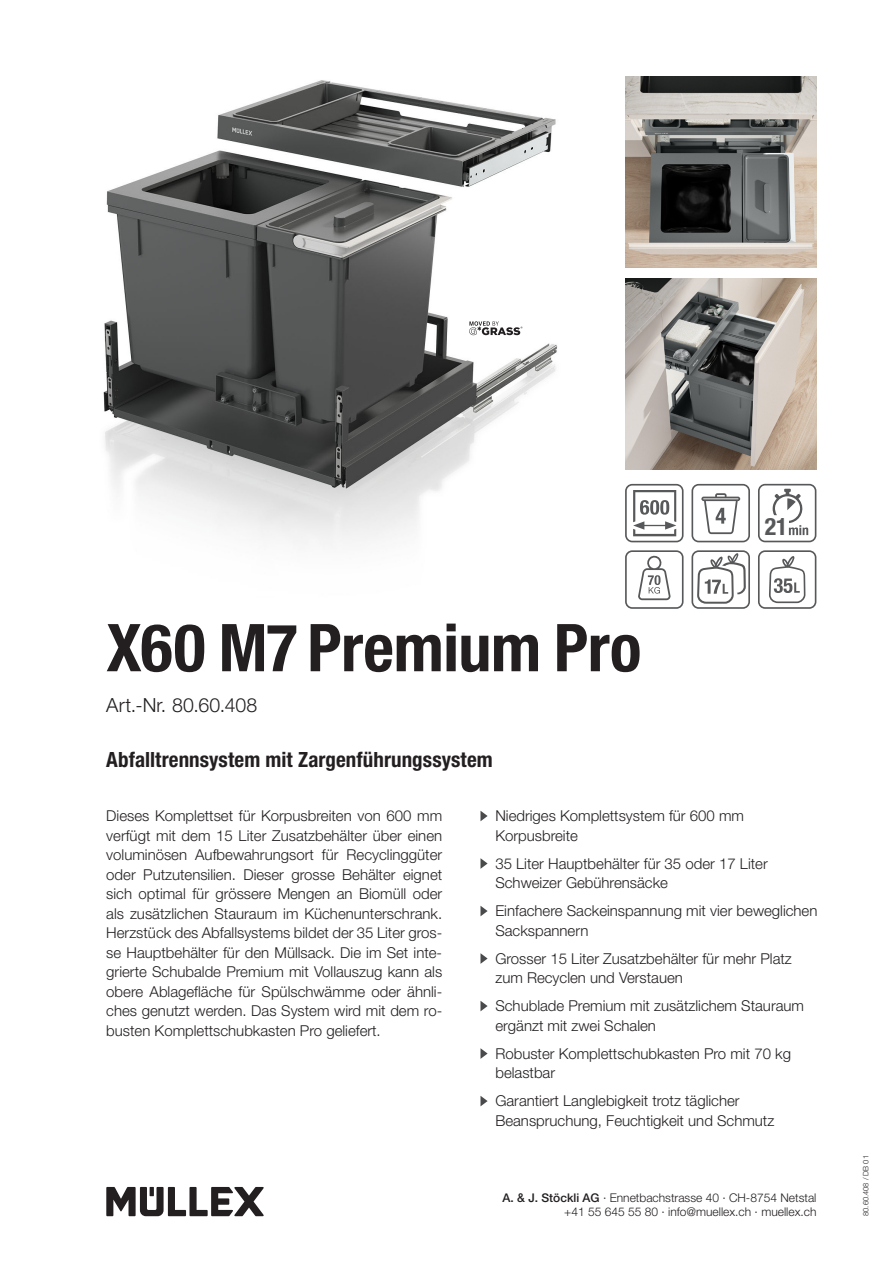
<style>
.page{position:relative;width:893px;height:1263px;background:#fff}
.page>*{position:absolute;margin:0;border:0;box-sizing:border-box;transform-origin:0 0}
.t1{font:700 condensed 66px "Helvetica Neue LT Std";letter-spacing:-.005em;color:#231f20}
.t2{font:700 condensed 24px "Helvetica Neue LT Std";color:#57585a}
.t3{font:700 condensed 21px "Helvetica Neue LT Std";letter-spacing:.005em;color:#231f20}
.t4{font:300 19.5px "Helvetica Neue LT Std";letter-spacing:.005em;color:#231f20}
.t5{font:300 15px/19.5px "Helvetica Neue LT Std";color:#231f20}
.t6{font:300 12px/14.4px "Helvetica Neue LT Std";color:#231f20;text-align:right}
.t7{font:300 7.5px "Helvetica Neue LT Std";color:#231f20}
.s1{font-weight:500}
</style>
<div class="page">
<svg style="left:480px;top:811px;width:8px;height:10px"></svg>
<svg style="left:480px;top:858px;width:8px;height:11px"></svg>
<svg style="left:480px;top:906px;width:8px;height:10px"></svg>
<svg style="left:480px;top:953px;width:8px;height:11px"></svg>
<svg style="left:480px;top:1001px;width:8px;height:10px"></svg>
<svg style="left:480px;top:1048px;width:8px;height:11px"></svg>
<svg style="left:480px;top:1096px;width:8px;height:10px"></svg>
<img style="left:103px;top:80px;width:455px;height:466px">
<img style="left:625px;top:279px;width:191px;height:191px">
<img style="left:625px;top:77px;width:191px;height:191px">
<svg style="left:625px;top:484px;width:58px;height:58px"></svg>
<svg style="left:691px;top:484px;width:59px;height:58px"></svg>
<svg style="left:758px;top:484px;width:58px;height:58px"></svg>
<svg style="left:758px;top:550px;width:58px;height:59px"></svg>
<svg style="left:691px;top:550px;width:59px;height:59px"></svg>
<svg style="left:625px;top:550px;width:58px;height:59px"></svg>
<svg style="left:106px;top:1187px;width:158px;height:29px"></svg>
<svg style="left:469px;top:321px;width:53px;height:14px"></svg>
<h1 class="t1" style="left:106px;top:608px;width:537px">X60 M7 Premium Pro</h1>
<h3 class="t4" style="left:106px;top:693px;width:153px">Art.-Nr. 80.60.408</h3>
<h3 class="t3" style="left:106px;top:747px;width:388px">Abfalltrennsystem mit Zargenführungssystem</h3>
<h2 class="t2" style="left:765px;top:512px;width:24px">21</h2>
<p class="t5" style="left:106px;top:806px;width:337px;text-align:justify">Dieses Komplettset für Korpusbreiten von 600 mm verfügt mit dem 15 Liter Zusatzbehälter über einen voluminösen Aufbewahrungsort für Recyclinggüter oder Putzutensilien. Dieser grosse Behälter eignet sich optimal für grössere Mengen an Biomüll oder als zusätzlichen Stauraum im Küchenunterschrank.<br>Herzstück des Abfallsystems bildet der 35 Liter gros&shy;se Hauptbehälter für den Müllsack. Die im Set inte&shy;grierte Schubalde Premium mit Vollauszug kann als obere Ablagefläche für Spülschwämme oder ähnli&shy;ches genutzt werden. Das System wird mit dem ro&shy;busten Komplettschubkasten Pro geliefert.</p>
<p class="t5" style="left:495px;top:806px;width:250px">Niedriges Komplettsystem für 600 mm<br>Korpusbreite</p>
<p class="t5" style="left:495px;top:853px;width:274px">35 Liter Hauptbehälter für 35 oder 17 Liter<br>Schweizer Gebührensäcke</p>
<p class="t5" style="left:495px;top:901px;width:324px">Einfachere Sackeinspannung mit vier beweglichen<br>Sackspannern</p>
<p class="t5" style="left:495px;top:948px;width:298px">Grosser 15 Liter Zusatzbehälter für mehr Platz zum Recyclen und Verstauen</p>
<p class="t5" style="left:495px;top:996px;width:310px">Schublade Premium mit zusätzlichem Stauraum ergänzt mit zwei Schalen</p>
<p class="t5" style="left:495px;top:1043px;width:297px">Robuster Komplettschubkasten Pro mit 70 kg belastbar</p>
<p class="t5" style="left:495px;top:1091px;width:280px">Garantiert Langlebigkeit trotz täglicher<br>Beanspruchung, Feuchtigkeit und Schmutz</p>
<p class="t6" style="left:503px;top:1190px;width:315px"><span class="s1">A. &amp; J. Stöckli AG</span> · Ennetbachstrasse 40 · CH-8754 Netstal +41 55 645 55 80 · info@muellex.ch · muellex.ch</p>
<p class="t7" style="left:861px;top:1216px;width:62px;rotate:-90deg">80.60.408 / DB 01</p>
</div>
